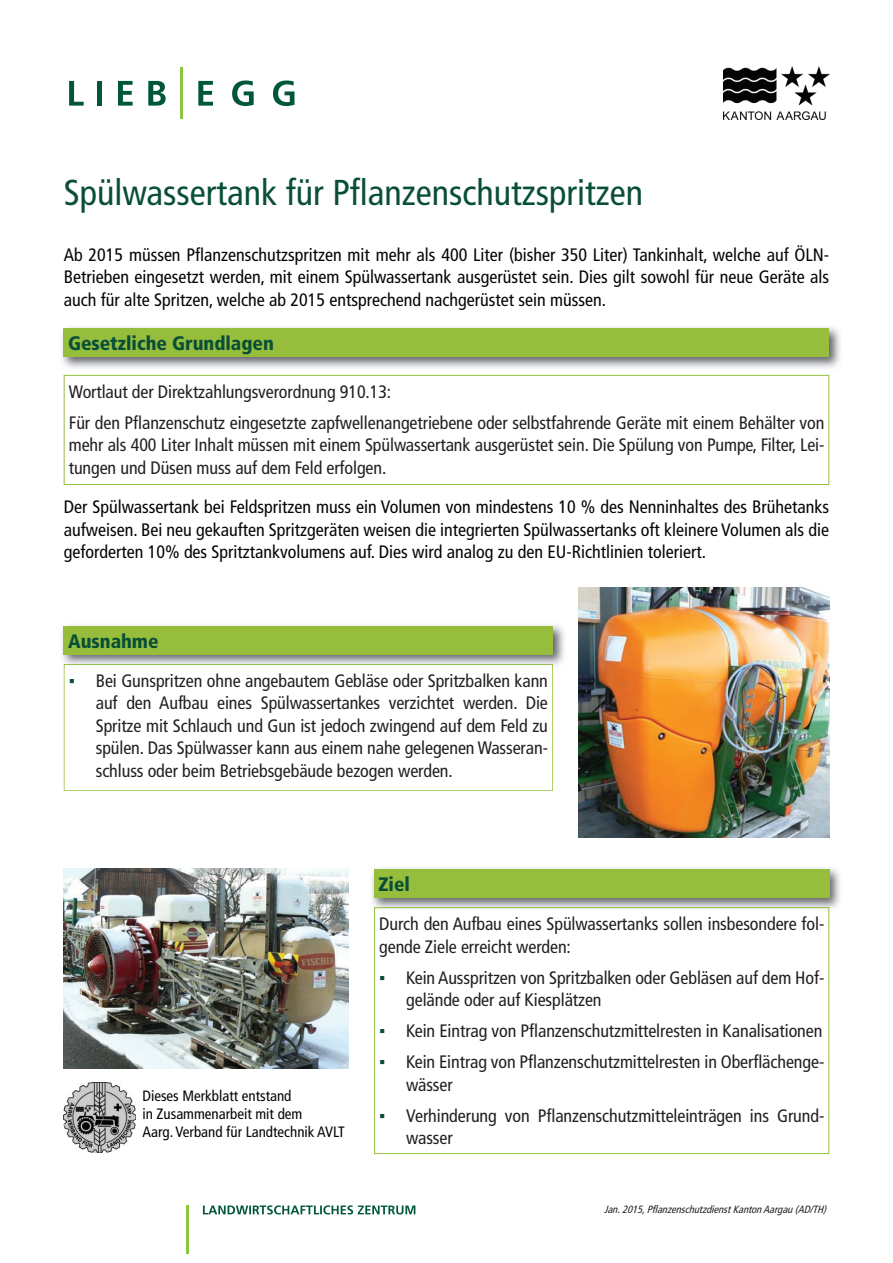
<style>
.page{position:relative;width:893px;height:1263px;background:#fff}
.page>*{position:absolute;margin:0;border:0;box-sizing:border-box;transform-origin:0 0}
.t1{font:condensed 36px "Frutiger LT Std";color:#094f37}
.t2{font:900 condensed 19.5px "Frutiger LT Std";color:#094f37}
.t3{font:condensed 18px/22.5px "Frutiger LT Std";letter-spacing:-.005em;color:#231f20}
.t4{font:condensed 18px/22.5px "Frutiger LT Std";color:#040503;text-align:justify}
.t5{font:condensed 15px/18px "Frutiger LT Std";color:#040503}
.t6{font:italic condensed 10.5px "Frutiger LT Std";color:#231f20}
.s1{font-family:"Arial";font-stretch:normal;color:#094f37}
</style>
<div class="page">
<svg style="left:69px;top:81px;width:15px;height:25px"></svg>
<div style="left:97px;top:81px;width:5px;height:25px;background:#00573c"></div>
<svg style="left:118px;top:81px;width:15px;height:25px"></svg>
<svg style="left:148px;top:81px;width:18px;height:25px"></svg>
<svg style="left:198px;top:81px;width:15px;height:25px"></svg>
<svg style="left:232px;top:80px;width:22px;height:26px"></svg>
<svg style="left:273px;top:80px;width:21px;height:26px"></svg>
<hr style="left:180px;top:67px;width:3px;height:52px;background:#8bc63e">
<svg style="left:203px;top:1205px;width:212px;height:9px"></svg>
<hr style="left:186px;top:1205px;width:2px;height:49px;background:#8bc63e">
<svg style="left:64px;top:668px;width:489px;height:123px"></svg>
<div style="left:64px;top:375px;width:765px;height:110px;border:1px solid #96be3c"></div>
<img style="left:62px;top:625px;width:502px;height:43px">
<img style="left:64px;top:664px;width:489px;height:4px">
<div style="left:64px;top:626px;width:489px;height:29px;background:#96be3c"></div>
<img style="left:372px;top:868px;width:468px;height:43px">
<div style="left:374px;top:870px;width:455px;height:28px;background:#96be3c"></div>
<img style="left:62px;top:327px;width:778px;height:41px">
<div style="left:64px;top:329px;width:765px;height:28px;background:#96be3c"></div>
<div style="left:374px;top:907px;width:455px;height:247px;border:1px solid #96be3c"></div>
<img style="left:578px;top:588px;width:251px;height:250px">
<img style="left:64px;top:868px;width:285px;height:200px">
<img style="left:64px;top:1082px;width:72px;height:70px">
<img style="left:724px;top:66px;width:105px;height:53px">
<h1 class="t1" style="left:64px;top:171px;width:581px">Spülwassertank für Pflanzenschutzspritzen</h1>
<p class="t4" style="left:64px;top:243px;width:767px">Ab 2015 müssen Pflanzenschutzspritzen mit mehr als 400 Liter (bisher 350 Liter) Tankinhalt, welche auf ÖLN-Betrieben eingesetzt werden, mit einem Spülwassertank ausgerüstet sein. Dies gilt sowohl für neue Geräte als auch für alte Spritzen, welche ab 2015 entsprechend nachgerüstet sein müssen.</p>
<p class="t2" style="left:68px;top:332px;width:207px">Gesetzliche Grundlagen</p>
<p class="t3" style="left:69px;top:376px;width:757px;line-height:31px">Wortlaut der Direktzahlungsverordnung 910.13:<br>Für den Pflanzenschutz eingesetzte zapfwellenangetriebene oder selbstfahrende Geräte mit einem Behälter von</p>
<p class="t3" style="left:69px;top:434px;width:757px">mehr als 400 Liter Inhalt müssen mit einem Spülwassertank ausgerüstet sein. Die Spülung von Pumpe, Filter, Lei&shy;tungen und Düsen muss auf dem Feld erfolgen.</p>
<p class="t4" style="left:64px;top:496px;width:767px">Der Spülwassertank bei Feldspritzen muss ein Volumen von mindestens 10 % des Nenninhaltes des Brühetanks aufweisen. Bei neu gekauften Spritzgeräten weisen die integrierten Spülwassertanks oft kleinere Volumen als die geforderten 10% des Spritztankvolumens auf. Dies wird analog zu den EU-Richtlinien toleriert.</p>
<p class="t2" style="left:68px;top:629px;width:92px">Ausnahme</p>
<p class="t3" style="left:96px;top:669px;width:454px;text-align:justify;text-indent:-27px"><span class="s1">▪</span> Bei Gunspritzen ohne angebautem Gebläse oder Spritzbalken kann auf den Aufbau eines Spülwassertankes verzichtet werden. Die Spritze mit Schlauch und Gun ist jedoch zwingend auf dem Feld zu spülen. Das Spülwasser kann aus einem nahe gelegenen Wasseran&shy;schluss oder beim Betriebsgebäude bezogen werden.</p>
<p class="t5" style="left:142px;top:1087px;width:204px">Dieses Merkblatt entstand<br>in Zusammenarbeit mit dem<br>Aarg. Verband für Landtechnik AVLT</p>
<p class="t2" style="left:378px;top:872px;width:33px">Ziel</p>
<p class="t3" style="left:379px;top:913px;width:447px">Durch den Aufbau eines Spülwassertanks sollen insbesondere fol&shy;gende Ziele erreicht werden:</p>
<p class="t3" style="left:406px;top:966px;width:420px;text-indent:-27px"><span class="s1">▪</span> Kein Ausspritzen von Spritzbalken oder Gebläsen auf dem Hof&shy;gelände oder auf Kiesplätzen</p>
<p class="t3" style="left:379px;top:1020px;width:445px"><span class="s1">▪</span> Kein Eintrag von Pflanzenschutzmittelresten in Kanalisationen</p>
<p class="t3" style="left:406px;top:1051px;width:420px;text-indent:-27px"><span class="s1">▪</span> Kein Eintrag von Pflanzenschutzmittelresten in Oberflächenge&shy;wässer</p>
<p class="t3" style="left:406px;top:1104px;width:420px;text-indent:-27px"><span class="s1">▪</span> Verhinderung von Pflanzenschutzmitteleinträgen ins Grund&shy;wasser</p>
<p class="t6" style="left:604px;top:1203px;width:227px">Jan.2015,PflanzenschutzdienstKantonAargau(AD/TH)</p>
</div>
